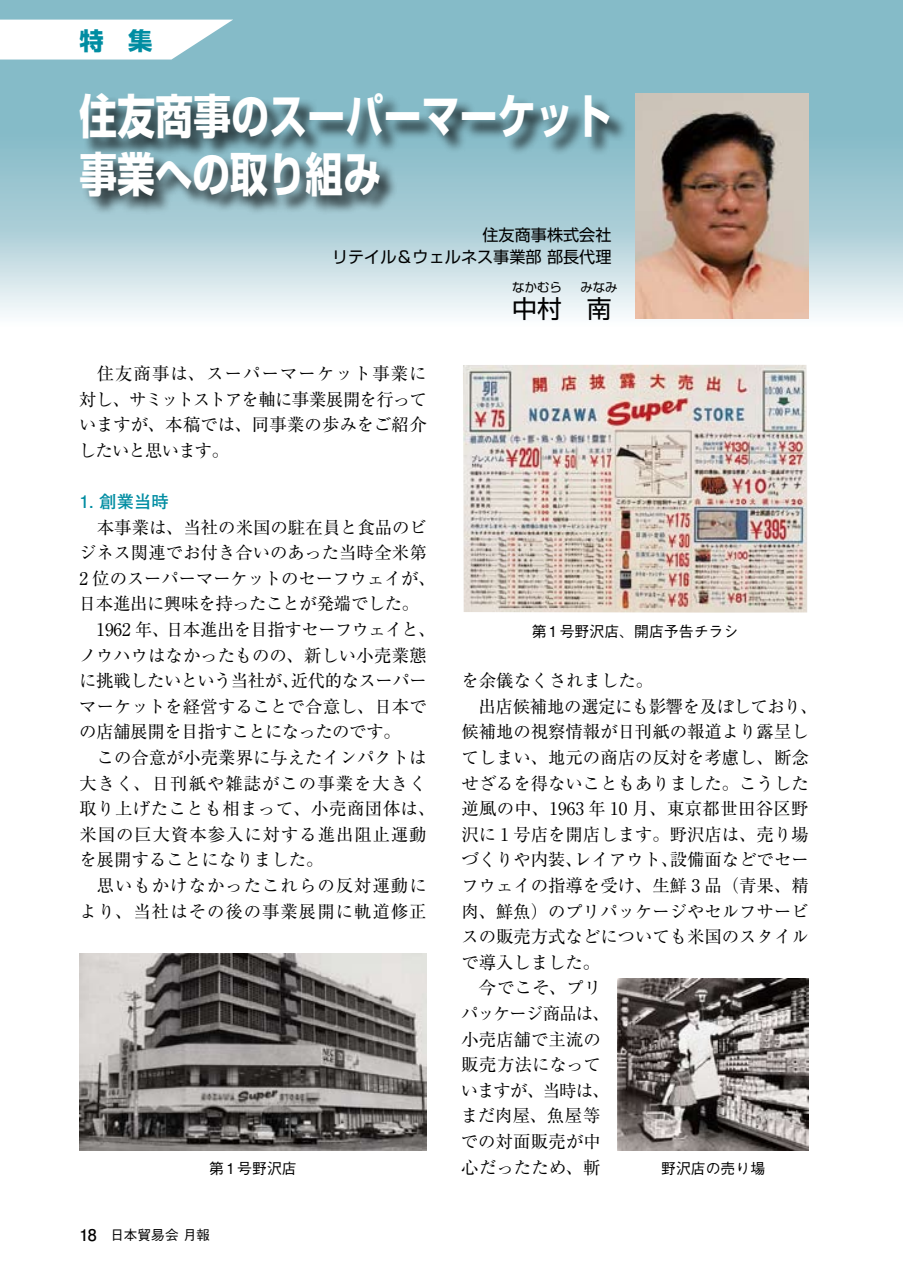
<style>
.page{position:relative;width:903px;height:1275px;background:#fff}
.page>*{position:absolute;margin:0;border:0;box-sizing:border-box;transform-origin:0 0}
.t1{font:700 47.07px/57.1px "Shin Go Pro";letter-spacing:.01em;color:#fff;scale:.8 1}
.t2{font:24.85px "Shin Go Pro";color:#000}
.t3{font:700 24.32px "Shin Go Pro";color:#008da2}
.t4{font:17.32px/25.6px "Ryumin Pro";color:#000;text-align:justify}
.t5{font:17.32px "Ryumin Pro";letter-spacing:.06em;color:#000}
.t6{font:17.32px "Ryumin Pro";letter-spacing:-.03em;color:#000}
.t7{font:17.32px "Ryumin Pro";letter-spacing:-.02em;color:#000}
.t8{font:17.32px "Ryumin Pro";letter-spacing:.02em;color:#000}
.t9{font:17.32px "Ryumin Pro";letter-spacing:-.025em;color:#000}
.t10{font:17.32px "Ryumin Pro";letter-spacing:.03em;color:#000}
.t11{font:17.32px "Ryumin Pro";letter-spacing:.055em;color:#000}
.t12{font:17.32px "Ryumin Pro";letter-spacing:-.055em;color:#000}
.t13{font:700 17.32px "Futo Go B101 Pro";color:#008da2}
.t14{font:16.1px/22.4px "Shin Go Pro";color:#000;text-align:right}
.t15{font:500 14.88px "Gothic BBB Pro";color:#000}
.t16{font:500 13.65px "Gothic BBB Pro";color:#000}
.t17{font:12.42px "Shin Go Pro";color:#000}
.s1{font-family:"Futo Go B101 Pro";font-weight:700;font-size:16.1px}
</style>
<div class="page">
<svg style="left:0;top:0;width:903px;height:315px;background:#a4cbd5"></svg>
<img style="left:635px;top:93px;width:174px;height:226px">
<svg style="left:0;top:20px;width:233px;height:40px"></svg>
<div style="left:80px;top:94px;width:547px;height:121px;background:#000;opacity:.75"></div>
<img style="left:463px;top:365px;width:344px;height:248px">
<img style="left:79px;top:954px;width:348px;height:196px">
<img style="left:618px;top:979px;width:191px;height:171px">
<h3 class="t3" style="left:79px;top:21px;width:74px">特　集</h3>
<h1 class="t1" style="left:79px;top:83px;width:667px">住友商事のスーパーマーケット事業への取り組み</h1>
<p class="t14" style="left:332px;top:222px;width:281px">住友商事株式会社<br>リテイル＆ウェルネス事業部 部長代理</p>
<h2 class="t2" style="left:512px;top:288px;width:51px">中村</h2>
<p class="t17" style="left:512px;top:278px;width:51px">なかむら</p>
<p class="t17" style="left:580px;top:278px;width:39px">みなみ</p>
<h2 class="t2" style="left:587px;top:288px;width:26px">南</h2>
<p class="t4" style="left:79px;top:360px;width:350px;text-indent:18px">住友商事は、スーパーマーケット事業に対し、サミットストアを軸に事業展開を行っていますが、本稿では、同事業の歩みをご紹介したいと思います。</p>
<p class="t13" style="left:79px;top:488px;width:91px">1. 創業当時</p>
<p class="t4" style="left:97px;top:513px;width:332px">本事業は、当社の米国の駐在員と食品のビ</p>
<p class="t4" style="left:79px;top:539px;width:349px">ジネス関連でお付き合いのあった当時全米第</p>
<p class="t4" style="left:79px;top:564px;width:358px">2 位のスーパーマーケットのセーフウェイが、</p>
<p class="t7" style="left:79px;top:590px;width:342px">日本進出に興味を持ったことが発端でした。</p>
<p class="t6" style="left:97px;top:616px;width:341px">1962 年、日本進出を目指すセーフウェイと、</p>
<p class="t4" style="left:79px;top:641px;width:349px">ノウハウはなかったものの、新しい小売業態</p>
<p class="t9" style="left:79px;top:667px;width:349px">に挑戦したいという当社が、近代的なスーパー</p>
<p class="t4" style="left:79px;top:692px;width:349px">マーケットを経営することで合意し、日本で</p>
<p class="t6" style="left:79px;top:718px;width:323px">の店舗展開を目指すことになったのです。</p>
<p class="t4" style="left:97px;top:743px;width:331px">この合意が小売業界に与えたインパクトは</p>
<p class="t5" style="left:79px;top:769px;width:349px">大きく、日刊紙や雑誌がこの事業を大きく</p>
<p class="t10" style="left:79px;top:795px;width:357px">取り上げたことも相まって、小売商団体は、</p>
<p class="t11" style="left:79px;top:821px;width:349px">米国の巨大資本参入に対する進出阻止運動</p>
<p class="t4" style="left:79px;top:846px;width:246px">を展開することになりました。</p>
<p class="t5" style="left:97px;top:872px;width:331px">思いもかけなかったこれらの反対運動に</p>
<p class="t5" style="left:79px;top:897px;width:349px">より、当社はその後の事業展開に軌道修正</p>
<p class="t15" style="left:532px;top:619px;width:208px">第1号野沢店、開店予告チラシ</p>
<p class="t4" style="left:461px;top:667px;width:193px">を余儀なくされました。</p>
<p class="t7" style="left:478px;top:693px;width:341px">出店候補地の選定にも影響を及ぼしており、</p>
<p class="t4" style="left:461px;top:718px;width:349px">候補地の視察情報が日刊紙の報道より露呈し</p>
<p class="t4" style="left:461px;top:744px;width:349px">てしまい、地元の商店の反対を考慮し、断念</p>
<p class="t4" style="left:461px;top:769px;width:349px">せざるを得ないこともありました。こうした</p>
<p class="t8" style="left:461px;top:795px;width:349px">逆風の中、1963 年 10 月、東京都世田谷区野</p>
<p class="t4" style="left:461px;top:820px;width:349px">沢に 1 号店を開店します。野沢店は、売り場</p>
<p class="t4" style="left:461px;top:846px;width:349px">づくりや内装、レイアウト、設備面などでセー</p>
<p class="t4" style="left:461px;top:872px;width:349px">フウェイの指導を受け、生鮮 3 品（青果、精</p>
<p class="t4" style="left:461px;top:897px;width:349px">肉、鮮魚）のプリパッケージやセルフサービ</p>
<p class="t4" style="left:461px;top:923px;width:349px">スの販売方式などについても米国のスタイル</p>
<p class="t4" style="left:461px;top:948px;width:140px">で導入しました。</p>
<p class="t4" style="left:479px;top:974px;width:124px">今でこそ、プリ</p>
<p class="t12" style="left:461px;top:1000px;width:150px">パッケージ商品は、</p>
<p class="t4" style="left:461px;top:1025px;width:141px">小売店舗で主流の</p>
<p class="t4" style="left:461px;top:1051px;width:141px">販売方法になって</p>
<p class="t4" style="left:461px;top:1076px;width:150px">いますが、当時は、</p>
<p class="t4" style="left:461px;top:1102px;width:141px">まだ肉屋、魚屋等</p>
<p class="t4" style="left:461px;top:1127px;width:141px">での対面販売が中</p>
<p class="t4" style="left:461px;top:1153px;width:141px">心だったため、斬</p>
<p class="t15" style="left:209px;top:1156px;width:89px">第1号野沢店</p>
<p class="t15" style="left:661px;top:1156px;width:106px">野沢店の売り場</p>
<p class="t16" style="left:79px;top:1224px;width:132px"><span class="s1">18</span>　日本貿易会 月報</p>
</div>
